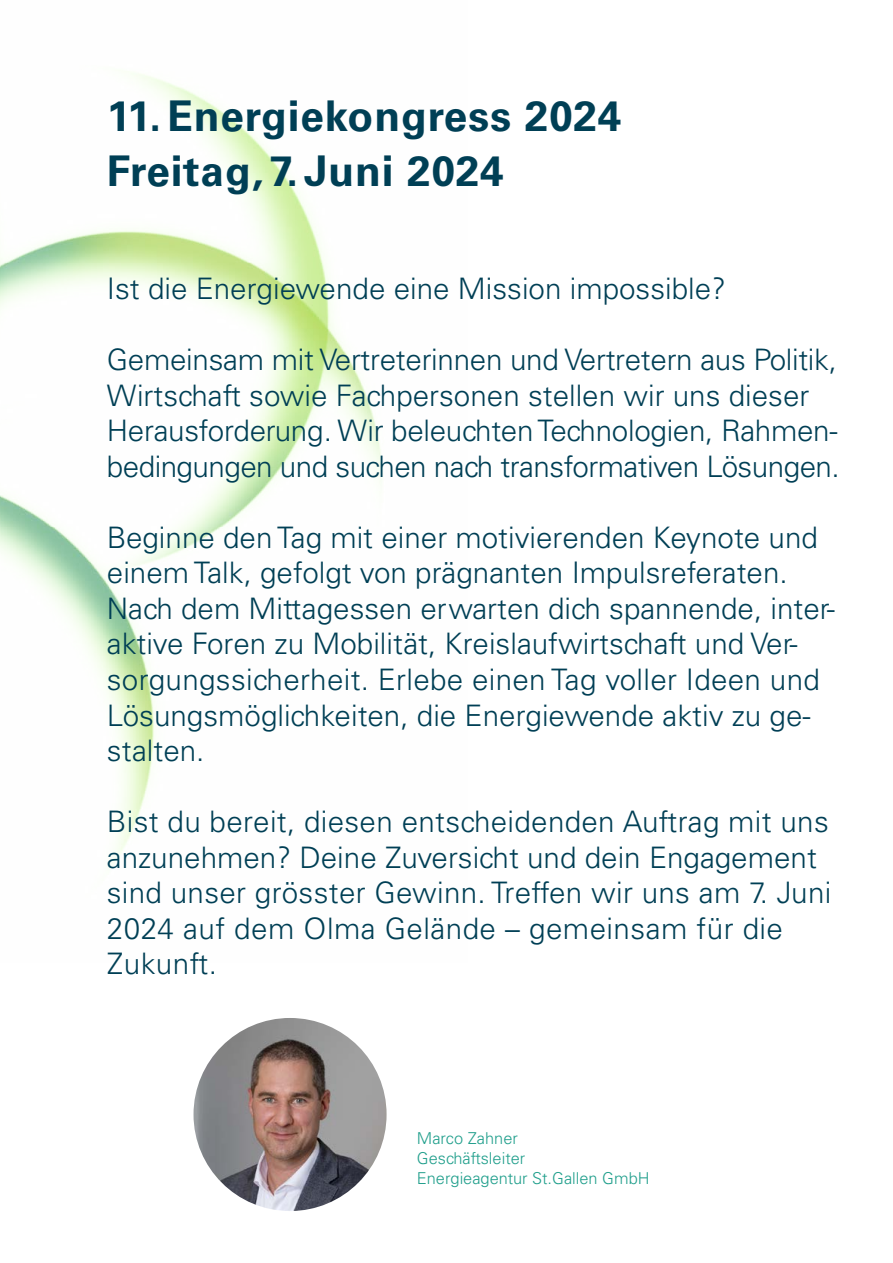
<style>
.page{position:relative;width:893px;height:1263px;background:#fff}
.page>*{position:absolute;margin:0;border:0;box-sizing:border-box;transform-origin:0 0}
.t1{font:700 42.3px/55.1px "Univers LT Std";letter-spacing:.02em;color:#003f55}
.t2{font:300 29.55px/35.5px "Univers LT Std";color:#003f55}
.t3{font:300 16.35px/20.1px "Univers LT Std";color:#219f8c}
</style>
<div class="page">
<img style="left:0;top:73px;width:382px;height:790px">
<img style="left:194px;top:1018px;width:193px;height:193px;border-radius:97px">
<h1 class="t1" style="left:107px;top:89px;width:516px">11.Energiekongress 2024<br>Freitag, 7. Juni 2024</h1>
<p class="t2" style="left:107px;top:271px;width:621px">Ist die Energiewende eine Mission impossible?</p>
<p class="t2" style="left:107px;top:342px;width:734px">Gemeinsam mit Vertreterinnen und Vertretern aus Politik, Wirtschaft sowie Fachpersonen stellen wir uns dieser Herausforderung. Wir beleuchten Technologien, Rahmen&shy;bedingungen und suchen nach transformativen Lösungen.</p>
<p class="t2" style="left:107px;top:520px;width:730px">Beginne den Tag mit einer motivierenden Keynote und einem Talk, gefolgt von prägnanten Impulsreferaten.<br>Nach dem Mittagessen erwarten dich spannende, inter&shy;aktive Foren zu Mobilität, Kreislaufwirtschaft und Ver&shy;sorgungssicherheit. Erlebe einen Tag voller Ideen und Lösungsmöglichkeiten, die Energiewende aktiv zu ge&shy;stalten.</p>
<p class="t2" style="left:107px;top:804px;width:726px">Bist du bereit, diesen entscheidenden Auftrag mit uns anzunehmen? Deine Zuversicht und dein Engagement sind unser grösster Gewinn. Treffen wir uns am 7. Juni 2024 auf dem Olma Gelände – gemeinsam für die Zukunft.</p>
<p class="t3" style="left:417px;top:1128px;width:234px">Marco Zahner<br>Geschäftsleiter<br>Energieagentur St.Gallen GmbH</p>
</div>
